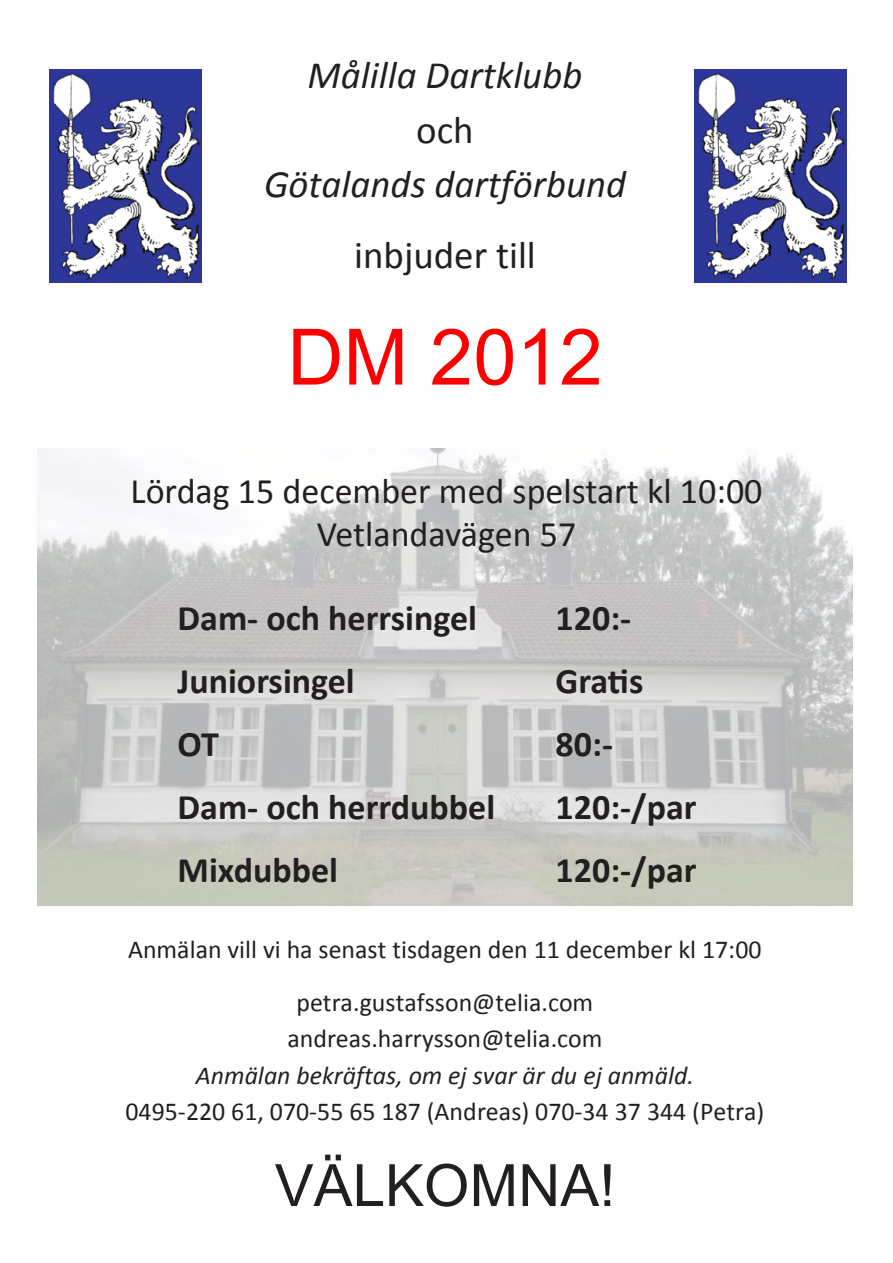
<style>
.page{position:relative;width:893px;height:1263px;background:#fff}
.page>*{position:absolute;margin:0;border:0;box-sizing:border-box;transform-origin:0 0}
.t1{font:77.85px "Arial Unicode MS";color:#f00}
.t2{font:58.35px "Arial Unicode MS";color:#231f20}
.t3{font:italic 38.85px "Calibri";color:#231f20}
.t4{font:38.85px "Calibri";color:#231f20}
.t5{font:700 36px "Calibri";color:#231f20}
.t6{font:36px "Calibri";color:#231f20}
.t7{font:25.8px/52.5px "Calibri";color:#231f20;text-align:center}
.t8{font:italic 25.8px "Calibri";color:#231f20}
</style>
<div class="page">
<img style="left:50px;top:69px;width:152px;height:214px">
<img style="left:694px;top:69px;width:152px;height:214px">
<img style="left:38px;top:449px;width:815px;height:457px">
<h3 class="t3" style="left:308px;top:49px;width:276px">Målilla Dartklubb</h3>
<h3 class="t4" style="left:416px;top:105px;width:59px">och</h3>
<h3 class="t3" style="left:264px;top:158px;width:364px">Götalands dartförbund</h3>
<h3 class="t4" style="left:354px;top:231px;width:183px">inbjuder till</h3>
<h1 class="t1" style="left:287px;top:301px;width:317px">DM 2012</h1>
<p class="t6" style="left:131px;top:469px;width:633px">Lördag 15 december med spelstart kl 10:00</p>
<p class="t6" style="left:317px;top:512px;width:261px">Vetlandavägen 57</p>
<p class="t5" style="left:178px;top:595px;width:301px">Dam- och herrsingel</p>
<p class="t5" style="left:556px;top:595px;width:77px">120:-</p>
<p class="t5" style="left:178px;top:658px;width:179px">Juniorsingel</p>
<p class="t5" style="left:556px;top:658px;width:89px">Gratis</p>
<p class="t5" style="left:178px;top:721px;width:43px">OT</p>
<p class="t5" style="left:556px;top:721px;width:59px">80:-</p>
<p class="t5" style="left:178px;top:784px;width:319px">Dam- och herrdubbel</p>
<p class="t5" style="left:556px;top:784px;width:143px">120:-/par</p>
<p class="t5" style="left:178px;top:847px;width:162px">Mixdubbel</p>
<p class="t5" style="left:556px;top:847px;width:143px">120:-/par</p>
<p class="t7" style="left:128px;top:923px;width:635px">Anmälan vill vi ha senast tisdagen den 11 december kl 17:00 petra.gustafsson@telia.com</p>
<p class="t7" style="left:287px;top:1012px;width:317px">andreas.harrysson@telia.com</p>
<p class="t8" style="left:196px;top:1057px;width:499px">Anmälan bekräftas, om ej svar är du ej anmäld.</p>
<p class="t7" style="left:126px;top:1085px;width:640px">0495-220 61, 070-55 65 187 (Andreas) 070-34 37 344 (Petra)</p>
<h2 class="t2" style="left:275px;top:1143px;width:342px">VÄLKOMNA!</h2>
</div>
